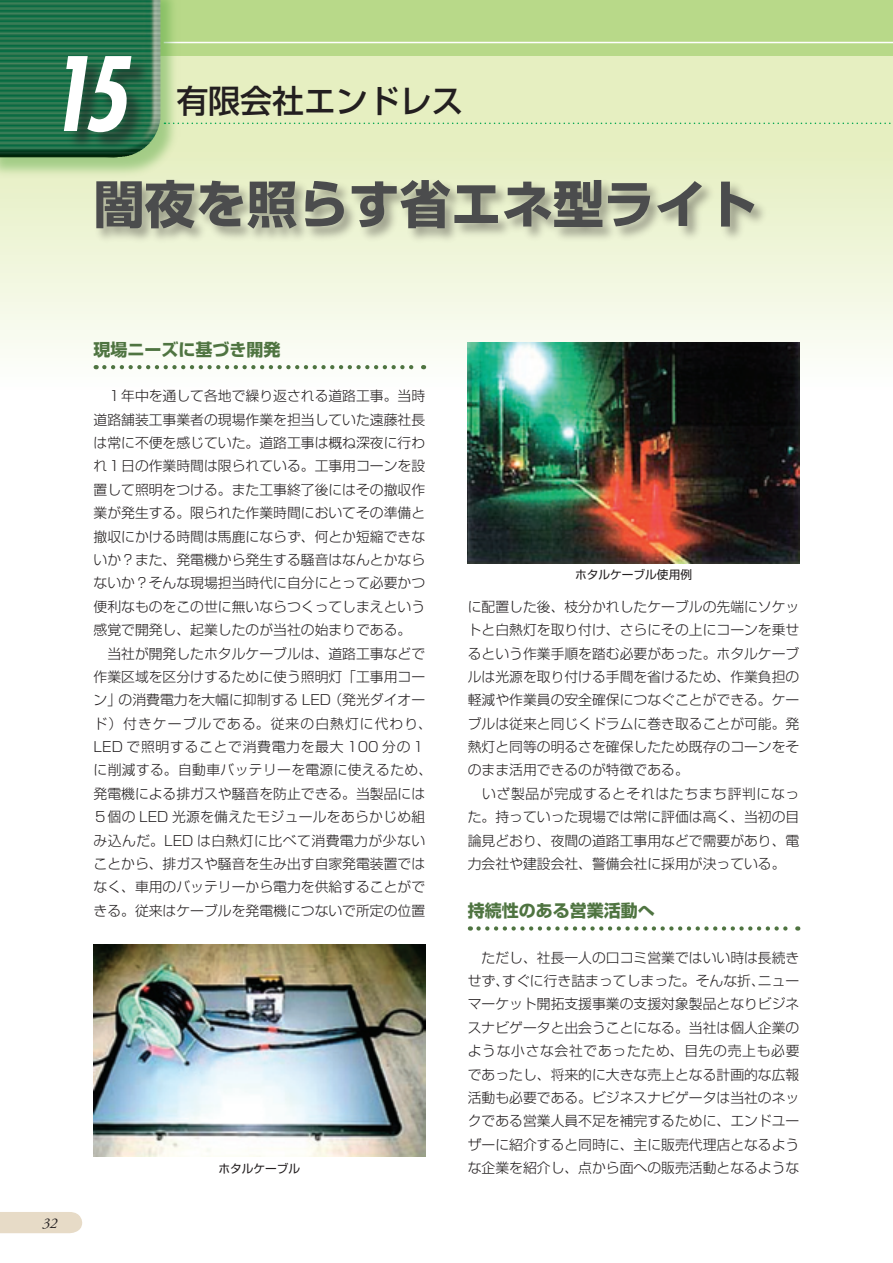
<style>
.page{position:relative;width:893px;height:1263px;background:#fff}
.page>*{position:absolute;margin:0;border:0;box-sizing:border-box;transform-origin:0 0}
.t1{font:italic 700 condensed 99.45px "Futura";color:#fff;scale:.91 1}
.t2{font:700 51px "Shin Go Pro";color:#4b4c4d}
.t3{font:500 31.95px "Shin Go Pro";color:#231f20}
.t4{font:700 16.95px "Shin Go Pro";color:#4f7441}
.t5{font:italic 14.85px "Adobe Garamond Pro";color:#231f20}
.t6{font:300 13.8px/23.4px "Shin Go Pro";color:#231f20}
.t7{font:11.7px "Shin Go Pro";color:#231f20}
</style>
<div class="page">
<div style="left:0;top:1212px;width:82px;height:21px;background:#e7dbc7"></div>
<svg style="left:0;top:55px;width:892px;height:383px"></svg>
<div style="left:0;top:0;width:893px;height:55px;background:#b8d989"></div>
<hr style="left:164px;top:42px;width:729px;height:1px;background:#fff">
<div style="left:0;top:0;width:181px;height:179px;background:#50a23c;opacity:.45"></div>
<img style="left:0;top:0;width:160px;height:157px">
<svg style="left:892px;top:55px;width:1px;height:300px"></svg>
<div style="left:65px;top:56px;width:86px;height:96px;background:#231f20;opacity:.5"></div>
<div style="left:93px;top:176px;width:676px;height:68px;background:#231f20;opacity:.41"></div>
<svg style="left:104px;top:365px;width:320px;height:4px"></svg>
<svg style="left:478px;top:926px;width:320px;height:5px"></svg>
<img style="left:468px;top:342px;width:331px;height:221px">
<img style="left:94px;top:944px;width:331px;height:213px">
<svg style="left:164px;top:123px;width:729px;height:1px"></svg>
<h1 class="t1" style="left:47px;top:30px;width:89px">15</h1>
<h3 class="t3" style="left:176px;top:75px;width:289px">有限会社エンドレス</h3>
<h2 class="t2" style="left:94px;top:164px;width:665px">闇夜を照らす省エネ型ライト</h2>
<p class="t4" style="left:94px;top:336px;width:189px">現場ニーズに基づき開発</p>
<p class="t6" style="left:94px;top:383px;width:340px">　１年中を通して各地で繰り返される道路工事。当時道路舗装工事業者の現場作業を担当していた遠藤社長は常に不便を感じていた。道路工事は概ね深夜に行われ１日の作業時間は限られている。工事用コーンを設置して照明をつける。また工事終了後にはその撤収作業が発生する。限られた作業時間においてその準備と撤収にかける時間は馬鹿にならず、何とか短縮できないか？また、発電機から発生する騒音はなんとかならないか？そんな現場担当時代に自分にとって必要かつ便利なものをこの世に無いならつくってしまえという感覚で開発し、起業したのが当社の始まりである。<br>　当社が開発したホタルケーブルは、道路工事などで作業区域を区分けするために使う照明灯「工事用コーン」の消費電力を大幅に抑制する LED（発光ダイオード）付きケーブルである。従来の白熱灯に代わり、<br>LED で照明することで消費電力を最大 100 分の１に削減する。自動車バッテリーを電源に使えるため、発電機による排ガスや騒音を防止できる。当製品には<br>５個の LED 光源を備えたモジュールをあらかじめ組み込んだ。LED は白熱灯に比べて消費電力が少ないことから、排ガスや騒音を生み出す自家発電装置ではなく、車用のバッテリーから電力を供給することができる。従来はケーブルを発電機につないで所定の位置</p>
<p class="t7" style="left:575px;top:564px;width:118px">ホタルケーブル使用例</p>
<p class="t6" style="left:468px;top:593px;width:333px">に配置した後、枝分かれしたケーブルの先端にソケットと白熱灯を取り付け、さらにその上にコーンを乗せるという作業手順を踏む必要があった。ホタルケーブルは光源を取り付ける手間を省けるため、作業負担の軽減や作業員の安全確保につなぐことができる。ケーブルは従来と同じくドラムに巻き取ることが可能。発熱灯と同等の明るさを確保したため既存のコーンをそのまま活用できるのが特徴である。<br>　いざ製品が完成するとそれはたちまち評判になった。持っていった現場では常に評価は高く、当初の目論見どおり、夜間の道路工事用などで需要があり、電力会社や建設会社、警備会社に採用が決っている。</p>
<p class="t4" style="left:468px;top:897px;width:189px">持続性のある営業活動へ</p>
<p class="t6" style="left:468px;top:944px;width:333px;text-align:justify">　ただし、社長一人の口コミ営業ではいい時は長続きせず、すぐに行き詰まってしまった。そんな折、ニューマーケット開拓支援事業の支援対象製品となりビジネスナビゲータと出会うことになる。当社は個人企業のような小さな会社であったため、目先の売上も必要であったし、将来的に大きな売上となる計画的な広報活動も必要である。ビジネスナビゲータは当社のネックである営業人員不足を補完するために、エンドユーザーに紹介すると同時に、主に販売代理店となるよう</p>
<p class="t5" style="left:43px;top:1214px;width:16px">32</p>
<p class="t7" style="left:218px;top:1159px;width:83px">ホタルケーブル</p>
<p class="t6" style="left:468px;top:1154px;width:333px">な企業を紹介し、点から面への販売活動となるような</p>
</div>
